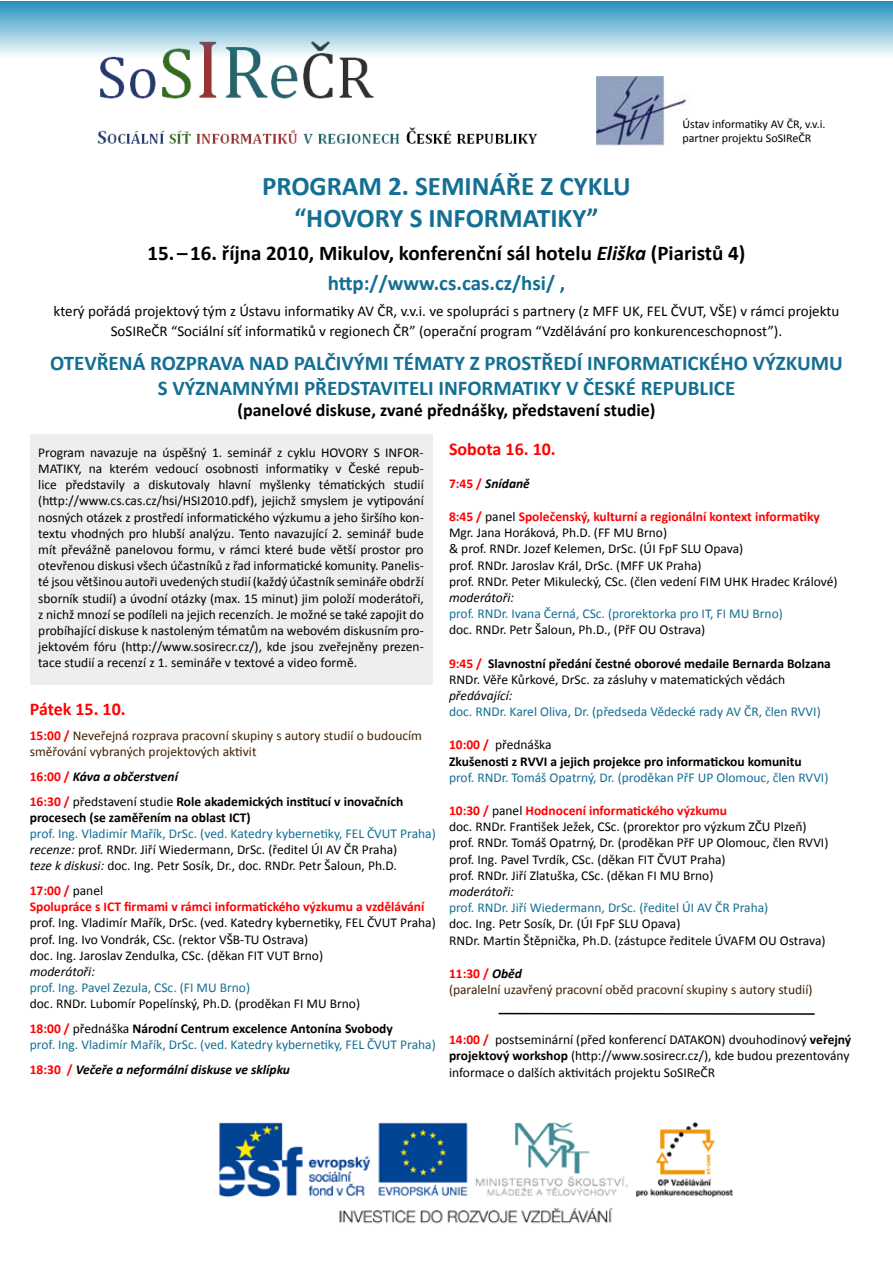
<style>
.page{position:relative;width:893px;height:1263px;background:#fff}
.page>*{position:absolute;margin:0;border:0;box-sizing:border-box;transform-origin:0 0}
.t1{font:700 27px/32.4px "Calibri";color:#136f93;text-align:center}
.t2{font:700 21px/25.2px "Calibri";color:#136f93;text-align:center}
.t3{font:700 21px/29.4px "Calibri";color:#000;text-align:center}
.t4{font:700 18px "Calibri";color:#000}
.t5{font:700 18px "Calibri";color:#f00}
.t6{font:15px/19.8px "Calibri";color:#000;text-align:center}
.t7{font:13.5px/16.2px "Calibri";color:#000}
.t8{font:13.5px/24.8px "Calibri";color:#136f93}
.t9{font:700 13.5px/16.2px "Calibri";color:#000}
.t10{font:13.5px/16.2px "Calibri";color:#402000}
.t11{font:700 13.5px/16.2px "Calibri";color:#f00}
.t12{font:italic 13.5px "Calibri";color:#000}
.t13{font:italic 700 13.5px "Calibri";color:#000}
.t14{font:12px/14.4px "Calibri";color:#000}
.s1{font-style:italic}
.s2{color:#136f93}
.s3{font-weight:700;color:#f00}
.s4{color:#f00}
.s5{font-weight:400}
.s6{font-weight:400;color:#000}
.s7{font-weight:700}
.s8{font-weight:700;font-style:italic;color:#000}
.s9{font-style:normal;color:#f00}
</style>
<div class="page">
<img style="left:98px;top:58px;width:440px;height:86px">
<div style="left:0;top:2px;width:893px;height:56px;background:linear-gradient(to bottom,#2894c1,#f2f6f6)"></div>
<img style="left:596px;top:77px;width:91px;height:69px">
<img style="left:218px;top:1121px;width:515px;height:103px">
<div style="left:30px;top:434px;width:402px;height:251px;background:#eeeeef"></div>
<svg style="left:498px;top:1012px;width:317px;height:3px"></svg>
<p class="t14" style="left:682px;top:116px;width:145px">Ústav informatiky AV ČR, v.v.i. partner projektu SoSIReČR</p>
<h1 class="t1" style="left:262px;top:168px;width:370px">PROGRAM 2. SEMINÁŘE Z CYKLU “HOVORY S INFORMATIKY”</h1>
<h2 class="t3" style="left:148px;top:237px;width:599px">15. –16. října 2010, Mikulov, konferenční sál hotelu <span class="s1">Eliška</span> (Piaristů 4) <span class="s2">http://www.cs.cas.cz/hsi/ ,</span></h2>
<p class="t6" style="left:54px;top:300px;width:787px">který pořádá projektový tým z Ústavu informatiky AV ČR, v.v.i. ve spolupráci s partnery (z MFF UK, FEL ČVUT, VŠE) v rámci projektu<br>SoSIReČR “Sociální síť informatiků v regionech ČR” (operační program “Vzdělávání pro konkurenceschopnost”).</p>
<h2 class="t2" style="left:50px;top:349px;width:794px">OTEVŘENÁ ROZPRAVA NAD PALČIVÝMI TÉMATY Z PROSTŘEDÍ INFORMATICKÉHO VÝZKUMU<br>S VÝZNAMNÝMI PŘEDSTAVITELI INFORMATIKY V ČESKÉ REPUBLICE</h2>
<h3 class="t4" style="left:237px;top:399px;width:420px">(panelové diskuse, zvané přednášky, představení studie)</h3>
<p class="t7" style="left:38px;top:443px;width:387px;text-align:justify">Program navazuje na úspěšný 1. seminář z cyklu HOVORY S INFOR-MATIKY, na kterém vedoucí osobnosti informatiky v České repub&shy;lice představily a diskutovaly hlavní myšlenky tématických studií (http://www.cs.cas.cz/hsi/HSI2010.pdf), jejichž smyslem je vytipování nosných otázek z prostředí informatického výzkumu a jeho širšího kon&shy;textu vhodných pro hlubší analýzu. Tento navazující 2. seminář bude mít převážně panelovou formu, v rámci které bude větší prostor pro otevřenou diskusi všech účastníků z řad informatické komunity. Panelis&shy;té jsou většinou autoři uvedených studií (každý účastník semináře obdrží sborník studií) a úvodní otázky (max. 15 minut) jim položí moderátoři, z nichž mnozí se podíleli na jejich recenzích. Je možné se také zapojit do probíhající diskuse k nastoleným tématům na webovém diskusním pro&shy;jektovém fóru (http://www.sosirecr.cz/), kde jsou zveřejněny prezen&shy;tace studií a recenzí z 1. semináře v textové a video formě.</p>
<h3 class="t5" style="left:30px;top:698px;width:97px">Pátek 15. 10.</h3>
<p class="t10" style="left:30px;top:727px;width:394px"><span class="s3">15:00 /</span> Neveřejná rozprava pracovní skupiny s autory studií o budoucím směřování vybraných projektových aktivit</p>
<p class="t9" style="left:30px;top:763px;width:375px;line-height:24.8px"><span class="s4">16:00 /</span> <span class="s1">Káva a občerstvení<br></span><span class="s4">16:30 /</span> <span class="s5">představení studie</span> Role akademických institucí v inovačních</p>
<p class="t9" style="left:30px;top:808px;width:222px">procesech (se zaměřením na oblast ICT)</p>
<p class="t7" style="left:30px;top:825px;width:407px"><span class="s2">prof. Ing. Vladimír Mařík, DrSc. (ved. Katedry kybernetiky, FEL ČVUT Praha) </span><span class="s1">recenze:</span> prof. RNDr. Jiří Wiedermann, DrSc. (ředitel ÚI AV ČR Praha)<br><span class="s1">teze k diskusi:</span> doc. Ing. Petr Sosík, Dr., doc. RNDr. Petr Šaloun, Ph.D.</p>
<p class="t11" style="left:30px;top:882px;width:396px">17:00 / <span class="s6">panel<br></span>Spolupráce s ICT firmami v rámci informatického výzkumu a vzdělávání</p>
<p class="t7" style="left:30px;top:914px;width:407px">prof. Ing. Vladimír Mařík, DrSc. (ved. Katedry kybernetiky, FEL ČVUT Praha) prof. Ing. Ivo Vondrák, CSc. (rektor VŠB-TU Ostrava)<br>doc. Ing. Jaroslav Zendulka, CSc. (děkan FIT VUT Brno)</p>
<p class="t12" style="left:30px;top:963px;width:67px">moderátoři:</p>
<p class="t8" style="left:30px;top:975px;width:222px">prof. Ing. Pavel Zezula, CSc. (FI MU Brno)</p>
<p class="t7" style="left:30px;top:991px;width:365px;line-height:24.8px">doc. RNDr. Lubomír Popelínský, Ph.D. (proděkan FI MU Brno)<br><span class="s3">18:00 /</span> přednáška <span class="s7">Národní Centrum excelence Antonína Svobody</span></p>
<p class="t8" style="left:30px;top:1032px;width:407px">prof. Ing. Vladimír Mařík, DrSc. (ved. Katedry kybernetiky, FEL ČVUT Praha)<br><span class="s3">18:30 /</span> <span class="s8">Večeře a neformální diskuse ve sklípku</span></p>
<h3 class="t5" style="left:449px;top:437px;width:108px">Sobota 16. 10.</h3>
<p class="t13" style="left:449px;top:475px;width:82px"><span class="s9">7:45 /</span> Snídaně</p>
<p class="t7" style="left:449px;top:508px;width:390px"><span class="s3">8:45 /</span> panel <span class="s3">Společenský, kulturní a regionální kontext informatiky </span>Mgr. Jana Horáková, Ph.D. (FF MU Brno)<br>&amp; prof. RNDr. Jozef Kelemen, DrSc. (ÚI FpF SLU Opava)<br>prof. RNDr. Jaroslav Král, DrSc. (MFF UK Praha)<br>prof. RNDr. Peter Mikulecký, CSc. (člen vedení FIM UHK Hradec Králové)</p>
<p class="t12" style="left:449px;top:589px;width:67px">moderátoři:</p>
<p class="t8" style="left:449px;top:601px;width:335px">prof. RNDr. Ivana Černá, CSc. (prorektorka pro IT, FI MU Brno)</p>
<p class="t7" style="left:449px;top:621px;width:258px">doc. RNDr. Petr Šaloun, Ph.D., (PřF OU Ostrava)</p>
<p class="t9" style="left:449px;top:654px;width:383px"><span class="s4">9:45 /</span> Slavnostní předání čestné oborové medaile Bernarda Bolzana<br><span class="s5">RNDr. Věře Kůrkové, DrSc. za zásluhy v matematických vědách</span></p>
<p class="t12" style="left:449px;top:687px;width:65px">předávající:</p>
<p class="t8" style="left:449px;top:699px;width:373px">doc. RNDr. Karel Oliva, Dr. (předseda Vědecké rady AV ČR, člen RVVI)</p>
<p class="t9" style="left:449px;top:736px;width:354px"><span class="s4">10:00 /</span> <span class="s5">přednáška<br></span>Zkušenosti z RVVI a jejich projekce pro informatickou komunitu</p>
<p class="t8" style="left:449px;top:764px;width:381px">prof. RNDr. Tomáš Opatrný, Dr. (proděkan PřF UP Olomouc, člen RVVI)</p>
<p class="t7" style="left:449px;top:802px;width:381px"><span class="s3">10:30 /</span> panel <span class="s3">Hodnocení informatického výzkumu<br></span>doc. RNDr. František Ježek, CSc. (prorektor pro výzkum ZČU Plzeň) prof. RNDr. Tomáš Opatrný, Dr. (proděkan PřF UP Olomouc, člen RVVI) prof. Ing. Pavel Tvrdík, CSc. (děkan FIT ČVUT Praha)<br>prof. RNDr. Jiří Zlatuška, CSc. (děkan FI MU Brno)</p>
<p class="t12" style="left:449px;top:883px;width:67px">moderátoři:</p>
<p class="t8" style="left:449px;top:895px;width:321px">prof. RNDr. Jiří Wiedermann, DrSc. (ředitel ÚI AV ČR Praha)</p>
<p class="t7" style="left:449px;top:915px;width:378px">doc. Ing. Petr Sosík, Dr. (ÚI FpF SLU Opava)<br>RNDr. Martin Štěpnička, Ph.D. (zástupce ředitele ÚVAFM OU Ostrava)</p>
<p class="t10" style="left:449px;top:965px;width:365px"><span class="s3">11:30 /</span> <span class="s8">Oběd<br></span>(paralelní uzavřený pracovní oběd pracovní skupiny s autory studií)</p>
<p class="t7" style="left:449px;top:1031px;width:404px"><span class="s3">14:00 /</span> postseminární (před konferencí DATAKON) dvouhodinový <span class="s7">veřejný projektový workshop</span> (http://www.sosirecr.cz/), kde budou prezentovány informace o dalších aktivitách projektu SoSIReČR</p>
</div>
